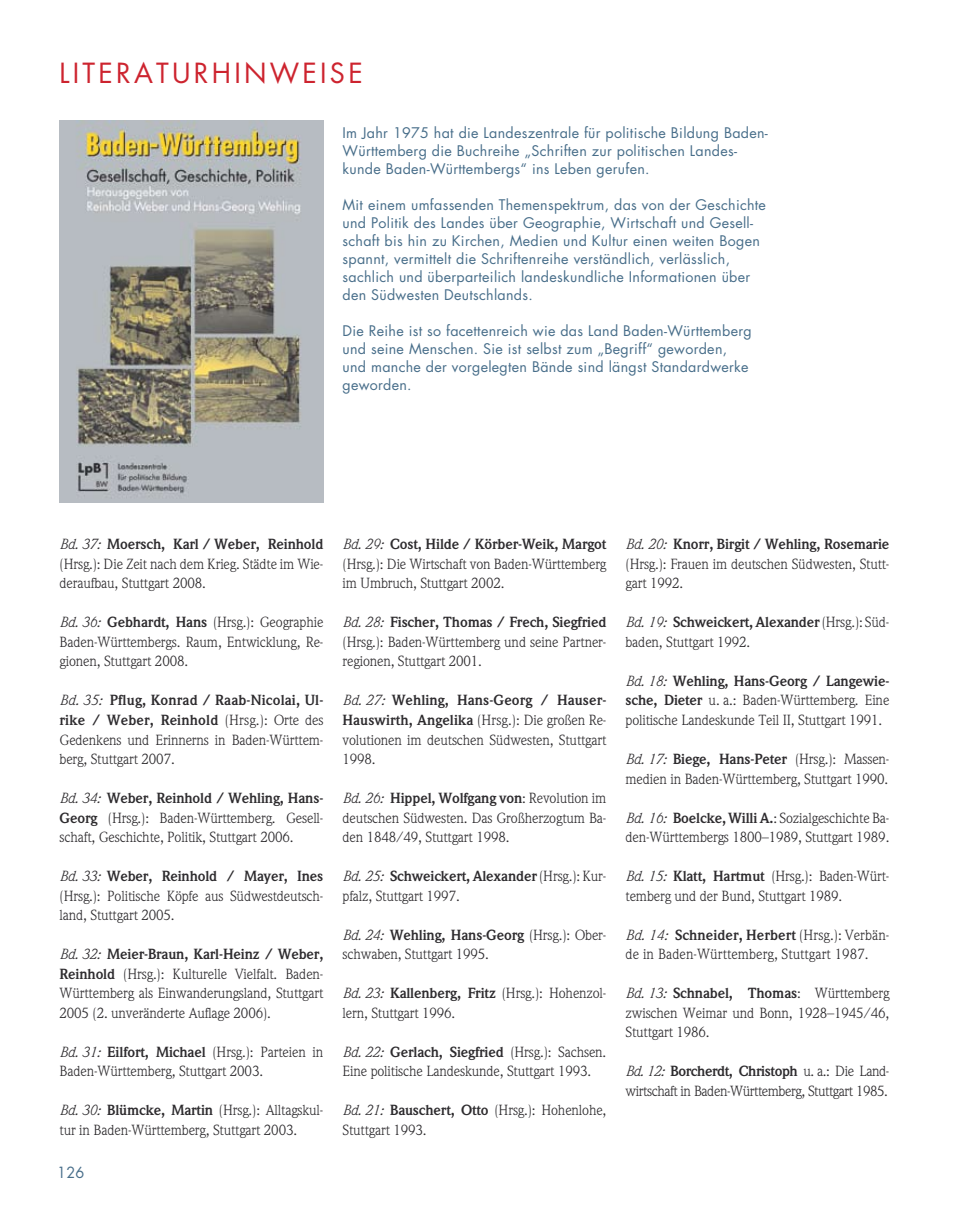
<style>
.page{position:relative;width:966px;height:1217px;background:#fff}
.page>*{position:absolute;margin:0;border:0;box-sizing:border-box;transform-origin:0 0}
.t1{font:27px "Futura";letter-spacing:.12em;color:#cd242f}
.t2{font:15px "Futura";color:#486e8a;scale:.96 1}
.t3{font:14.4px/19.5px "Weidemann";letter-spacing:-.01em;color:#2d2b2e}
.t4{font:14.4px/19.5px "Weidemann";letter-spacing:-.03em;color:#2d2b2e}
.t5{font:14.25px/18px "Futura";letter-spacing:.02em;color:#486e8a}
.s1{font-style:italic}
.s2{font-weight:700}
</style>
<div class="page">
<img style="left:60px;top:120px;width:263px;height:382px">
<h1 class="t1" style="left:60px;top:55px;width:304px">Literaturhinweise</h1>
<p class="t5" style="left:342px;top:124px;width:426px">Im Jahr 1975 hat die Landeszentrale für politische Bildung Baden-<br>Württemberg die Buchreihe „Schriften zur politischen Landes&shy;kunde Baden-Württembergs“ ins Leben gerufen.</p>
<p class="t5" style="left:342px;top:196px;width:425px">Mit einem umfassenden Themenspektrum, das von der Geschichte und Politik des Landes über Geographie, Wirtschaft und Gesell&shy;schaft bis hin zu Kirchen, Medien und Kultur einen weiten Bogen spannt, vermittelt die Schriftenreihe verständlich, verlässlich, sachlich und überparteilich landeskundliche I nformationen über den Südwesten Deutschlands.</p>
<p class="t5" style="left:342px;top:322px;width:410px">Die Reihe ist so facettenreich wie das Land Baden-Württemberg und seine Menschen. Sie ist selbst zum „Begriff“ geworden, und manche der vorgelegten Bände sind längst Standardwerke geworden.</p>
<p class="t3" style="left:60px;top:534px;width:265px;text-align:justify"><span class="s1">Bd. 37:</span> <span class="s2">Moersch, Karl / Weber, Reinhold </span>(Hrsg.): Die Zeit nach dem Krieg. Städte im Wie&shy;deraufbau, Stuttgart 2008.</p>
<p class="t3" style="left:60px;top:612px;width:265px;text-align:justify"><span class="s1">Bd. 36:</span> <span class="s2">Gebhardt, Hans</span> (Hrsg.): Geographie Baden-Württembergs. Raum, Entwicklung, Re&shy;gio-nen, Stuttgart 2008.</p>
<p class="t3" style="left:60px;top:690px;width:265px;text-align:justify"><span class="s1">Bd. 35:</span> <span class="s2">Pflug, Konrad / Raab-Nicolai, Ul&shy;rike / Weber, Reinhold</span> (Hrsg.): Orte des Gedenkens und Erinnerns in Baden-Württem&shy;berg, Stuttgart 2007.</p>
<p class="t3" style="left:60px;top:788px;width:265px;text-align:justify"><span class="s1">Bd. 34:</span> <span class="s2">Weber, Reinhold / Wehling, Hans-Georg</span> (Hrsg.): Baden-Württemberg. Gesell&shy;schaft, Geschichte, Politik, Stuttgart 2006.</p>
<p class="t3" style="left:60px;top:866px;width:265px;text-align:justify"><span class="s1">Bd. 33:</span> <span class="s2">Weber, Reinhold / Mayer, Ines </span>(Hrsg.): Politische Köpfe aus Südwestdeutsch&shy;land, Stuttgart 2005.</p>
<p class="t3" style="left:60px;top:944px;width:265px;text-align:justify"><span class="s1">Bd. 32:</span> <span class="s2">Meier-Braun, Karl-Heinz / Weber, Reinhold</span> (Hrsg.): Kulturelle Vielfalt. Baden-Württemberg als Einwanderungsland, Stutt-gart 2005 (2. unveränderte Auflage 2006).</p>
<p class="t3" style="left:60px;top:1041px;width:265px"><span class="s1">Bd. 31:</span> <span class="s2">Eilfort, Michael</span> (Hrsg.): Parteien in<br>Baden-Württemberg, Stuttgart 2003.</p>
<p class="t3" style="left:60px;top:1100px;width:265px"><span class="s1">Bd. 30:</span> <span class="s2">Blümcke, Martin</span> (Hrsg.): Alltagskul&shy;tur in Baden-Württemberg, Stuttgart 2003.</p>
<p class="t2" style="left:57px;top:1161px;width:30px">126</p>
<p class="t3" style="left:342px;top:534px;width:265px;text-align:justify"><span class="s1">Bd. 29:</span> <span class="s2">Cost, Hilde / Körber-Weik, Margot </span>(Hrsg.): Die Wirtschaft von Baden-Württemberg im Umbruch, Stuttgart 2002.</p>
<p class="t3" style="left:342px;top:612px;width:265px;text-align:justify"><span class="s1">Bd. 28:</span> <span class="s2">Fischer, Thomas / Frech, Siegfried </span>(Hrsg.): Baden-Württemberg und seine Partner&shy;regionen, Stuttgart 2001.</p>
<p class="t3" style="left:342px;top:690px;width:265px;text-align:justify"><span class="s1">Bd. 27:</span> <span class="s2">Wehling, Hans-Georg / Hauser-Haus---wirth, Angelika</span> (Hrsg.): Die großen Re&shy;volutionen im deutschen Südwesten, Stuttgart 1998.</p>
<p class="t3" style="left:342px;top:788px;width:265px;text-align:justify"><span class="s1">Bd. 26:</span> <span class="s2">Hippel, Wolfgang von</span>: Revolution im deutschen Südwesten. Das Großherzogtum Ba&shy;den 1848/49, Stuttgart 1998.</p>
<p class="t3" style="left:342px;top:866px;width:264px"><span class="s1">Bd. 25:</span> <span class="s2">Schweickert, Alexander</span> (Hrsg.): Kur&shy;pfalz, Stuttgart 1997.</p>
<p class="t3" style="left:342px;top:924px;width:265px"><span class="s1">Bd. 24:</span> <span class="s2">Wehling, Hans-Georg</span> (Hrsg.): Ober&shy;schwaben, Stuttgart 1995.</p>
<p class="t3" style="left:342px;top:983px;width:265px"><span class="s1">Bd. 23:</span> <span class="s2">Kallenberg, Fritz</span> (Hrsg.): Hohenzol&shy;lern, Stuttgart 1996.</p>
<p class="t3" style="left:342px;top:1041px;width:265px"><span class="s1">Bd. 22:</span> <span class="s2">Gerlach, Siegfried</span> (Hrsg.): Sachsen.<br>Eine politische Landeskunde, Stuttgart 1993.</p>
<p class="t3" style="left:342px;top:1100px;width:265px"><span class="s1">Bd. 21:</span> <span class="s2">Bauschert, Otto</span> (Hrsg.): Hohenlohe,<br>Stuttgart 1993.</p>
<p class="t3" style="left:625px;top:534px;width:265px;text-align:justify"><span class="s1">Bd. 20:</span> <span class="s2">Knorr, Birgit / Wehling, Rosemarie </span>(Hrsg.): Frauen im deutschen Südwesten, Stutt&shy;gart 1992.</p>
<p class="t3" style="left:625px;top:612px;width:264px"><span class="s1">Bd. 19:</span> <span class="s2">Schweickert, Alexander</span>(Hrsg.): Süd&shy;baden, Stuttgart 1992.</p>
<p class="t3" style="left:625px;top:671px;width:265px"><span class="s1">Bd. 18:</span> <span class="s2">Wehling, Hans-Georg / Lange-wie-- sche, Dieter</span> u. a.: Baden-Württemberg. Eine politische Landeskunde Teil II, Stuttgart 1991.</p>
<p class="t3" style="left:625px;top:749px;width:265px"><span class="s1">Bd. 17:</span> <span class="s2">Biege, Hans-Peter</span> (Hrsg.): Massen&shy;medien in Baden-Württemberg, Stuttgart 1990.</p>
<p class="t3" style="left:625px;top:807px;width:265px"><span class="s1">Bd. 16:</span> <span class="s2">Boelcke, Willi A.</span>: Sozialgeschichte Ba&shy;den-Württembergs 1800–1989, Stuttgart 1989.</p>
<p class="t3" style="left:625px;top:866px;width:265px"><span class="s1">Bd. 15:</span> <span class="s2">Klatt, Hartmut</span> (Hrsg.): Baden-Würt&shy;temberg und der Bund, Stuttgart 1989.</p>
<p class="t3" style="left:625px;top:924px;width:265px"><span class="s1">Bd. 14:</span> <span class="s2">Schneider, Herbert</span> (Hrsg.): Verbän&shy;de in Baden-Württemberg, Stuttgart 1987.</p>
<p class="t3" style="left:625px;top:983px;width:265px;text-align:justify"><span class="s1">Bd. 13:</span> <span class="s2">Schnabel, Thomas</span>: Württemberg zwischen Weimar und Bonn, 1928–1945/46, Stuttgart 1986.</p>
<p class="t4" style="left:625px;top:1061px;width:265px"><span class="s1">Bd. 12:</span> <span class="s2">Borcherdt, Christoph</span> u. a.: Die Land&shy;wirtschaft in Baden-Württemberg, Stuttgart 1985.</p>
</div>
